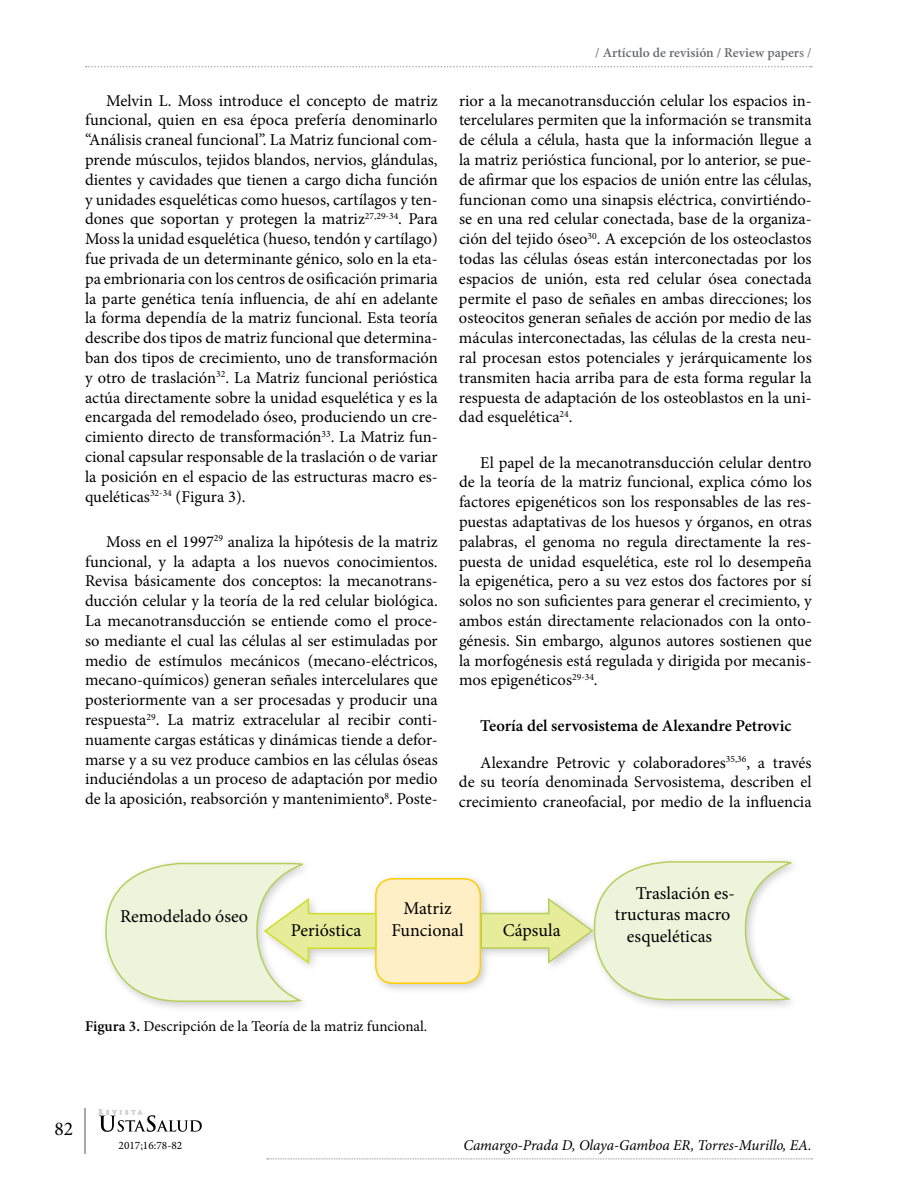
<style>
.page{position:relative;width:918px;height:1188px;background:#fff}
.page>*{position:absolute;margin:0;border:0;box-sizing:border-box;transform-origin:0 0}
.t1{font:19.5px "Minion Pro";color:#000}
.t2{font:18px/21.6px "Minion Pro";color:#000;text-align:center}
.t3{font:16.5px/19.8px "Minion Pro";color:#000;text-align:justify}
.t4{font:600 16.5px "Minion Pro";color:#000}
.t5{font:15px "Minion Pro";color:#000}
.t6{font:italic 15px "Minion Pro";letter-spacing:-.005em;color:#000}
.t7{font:600 13.5px "Minion Pro";letter-spacing:.005em;color:#6d6e71}
.t8{font:11.4px "Minion Pro";color:#000}
.s1{font-weight:500}
.s2{font-weight:600}
</style>
<div class="page">
<svg style="left:267px;top:1159px;width:545px;height:1px"></svg>
<svg style="left:86px;top:66px;width:726px;height:1px"></svg>
<hr style="left:84px;top:1108px;width:2px;height:45px;background:#a7a9ac">
<svg style="left:99px;top:1110px;width:103px;height:22px"></svg>
<div style="left:100px;top:856px;width:702px;height:157px;background:#000;opacity:.2"></div>
<div style="left:376px;top:879px;width:104px;height:104px;background:#ffefc6;border-radius:17px"></div>
<div style="left:375px;top:878px;width:106px;height:106px;border:2px solid #ffcd03;border-radius:17px"></div>
<svg style="left:480px;top:860px;width:314px;height:141px"></svg>
<svg style="left:105px;top:862px;width:272px;height:141px"></svg>
<p class="t3" style="left:85px;top:90px;width:354px;text-indent:21px">Melvin L. Moss introduce el concepto de matriz funcional, quien en esa época prefería denominarlo “Análisis craneal funcional”. La Matriz funcional com&shy;prende músculos, tejidos blandos, nervios, glándulas, dientes y cavidades que tienen a cargo dicha función y unidades esqueléticas como huesos, cartílagos y ten&shy;dones que soportan y protegen la matriz<sup>27,29-34</sup>. Para Moss la unidad esquelética (hueso, tendón y cartílago) fue privada de un determinante génico, solo en la eta&shy;pa embrionaria con los centros de osificación primaria la parte genética tenía influencia, de ahí en adelante la forma dependía de la matriz funcional. Esta teoría describe dos tipos de matriz funcional que determina&shy;ban dos tipos de crecimiento, uno de transformación y otro de traslación<sup>32</sup>. La Matriz funcional perióstica actúa directamente sobre la unidad esquelética y es la encargada del remodelado óseo, produciendo un cre&shy;cimiento directo de transformación<sup>33</sup>. La Matriz fun&shy;cional capsular responsable de la traslación o de variar la posición en el espacio de las estructuras macro es&shy;queléticas<sup>32-34</sup> (Figura 3).</p>
<p class="t3" style="left:85px;top:532px;width:354px;text-indent:21px">Moss en el 1997<sup>29</sup> analiza la hipótesis de la matriz funcional, y la adapta a los nuevos conocimientos.<br>Revisa básicamente dos conceptos: la mecanotrans&shy;ducción celular y la teoría de la red celular biológica.<br>La mecanotransducción se entiende como el proce&shy;so mediante el cual las células al ser estimuladas por medio de estímulos mecánicos (mecano-eléctricos, mecano-químicos) generan señales intercelulares que posteriormente van a ser procesadas y producir una respuesta<sup>29</sup>. La matriz extracelular al recibir conti&shy;nuamente cargas estáticas y dinámicas tiende a defor&shy;marse y a su vez produce cambios en las células óseas induciéndolas a un proceso de adaptación por medio de la aposición, reabsorción y mantenimiento<sup>8</sup>. Poste-</p>
<p class="t7" style="left:595px;top:44px;width:218px"><span class="s1">/</span> Artículo de revisión / Review paper<span class="s1">s /</span></p>
<p class="t3" style="left:459px;top:90px;width:354px">rior a la mecanotransducción celular los espacios in&shy;tercelulares permiten que la información se transmita de célula a célula, hasta que la información llegue a la matriz perióstica funcional, por lo anterior, se pue&shy;de afirmar que los espacios de unión entre las células, funcionan como una sinapsis eléctrica, convirtiéndo&shy;se en una red celular conectada, base de la organiza&shy;ción del tejido óseo<sup>30</sup>. A excepción de los osteoclastos todas las células óseas están interconectadas por los espacios de unión, esta red celular ósea conectada permite el paso de señales en ambas direcciones; los osteocitos generan señales de acción por medio de las máculas interconectadas, las células de la cresta neu&shy;ral procesan estos potenciales y jerárquicamente los transmiten hacia arriba para de esta forma regular la respuesta de adaptación de los osteoblastos en la uni&shy;dad esquelética<sup>24</sup>.</p>
<p class="t3" style="left:459px;top:453px;width:354px;text-indent:21px">El papel de la mecanotransducción celular dentro de la teoría de la matriz funcional, explica cómo los factores epigenéticos son los responsables de las res&shy;puestas adaptativas de los huesos y órganos, en otras palabras, el genoma no regula directamente la res&shy;puesta de unidad esquelética, este rol lo desempeña la epigenética, pero a su vez estos dos factores por sí solos no son suficientes para generar el crecimiento, y ambos están directamente relacionados con la onto&shy;génesis. Sin embargo, algunos autores sostienen que la morfogénesis está regulada y dirigida por mecanis&shy;mos epigenéticos<sup>29-34</sup>.</p>
<p class="t4" style="left:480px;top:714px;width:313px">Teoría del servosistema de Alexandre Petrovic</p>
<p class="t3" style="left:459px;top:752px;width:354px;text-indent:21px">Alexandre Petrovic y colaboradores<sup>35,36</sup>, a través de su teoría denominada Servosistema, describen el crecimiento craneofacial, por medio de la influencia</p>
<p class="t2" style="left:120px;top:906px;width:130px">Remodelado óseo</p>
<p class="t2" style="left:391px;top:898px;width:74px">Matriz<br>Funcional</p>
<p class="t2" style="left:291px;top:920px;width:72px">Perióstica</p>
<p class="t2" style="left:503px;top:920px;width:59px">Cápsula</p>
<p class="t5" style="left:85px;top:1016px;width:344px"><span class="s2">Figura 3.</span> Descripción de la Teoría de la matriz funcional.</p>
<p class="t2" style="left:636px;top:882px;width:101px">Traslación es-</p>
<p class="t2" style="left:615px;top:904px;width:117px">tructuras macro</p>
<p class="t2" style="left:627px;top:926px;width:87px">esqueléticas</p>
<p class="t1" style="left:55px;top:1116px;width:20px">82</p>
<p class="t8" style="left:119px;top:1138px;width:65px">2017;16:78-82</p>
<p class="t6" style="left:464px;top:1135px;width:350px">Camargo-Prada D, Olaya-Gamboa ER, Torres-Murillo, EA.</p>
</div>
